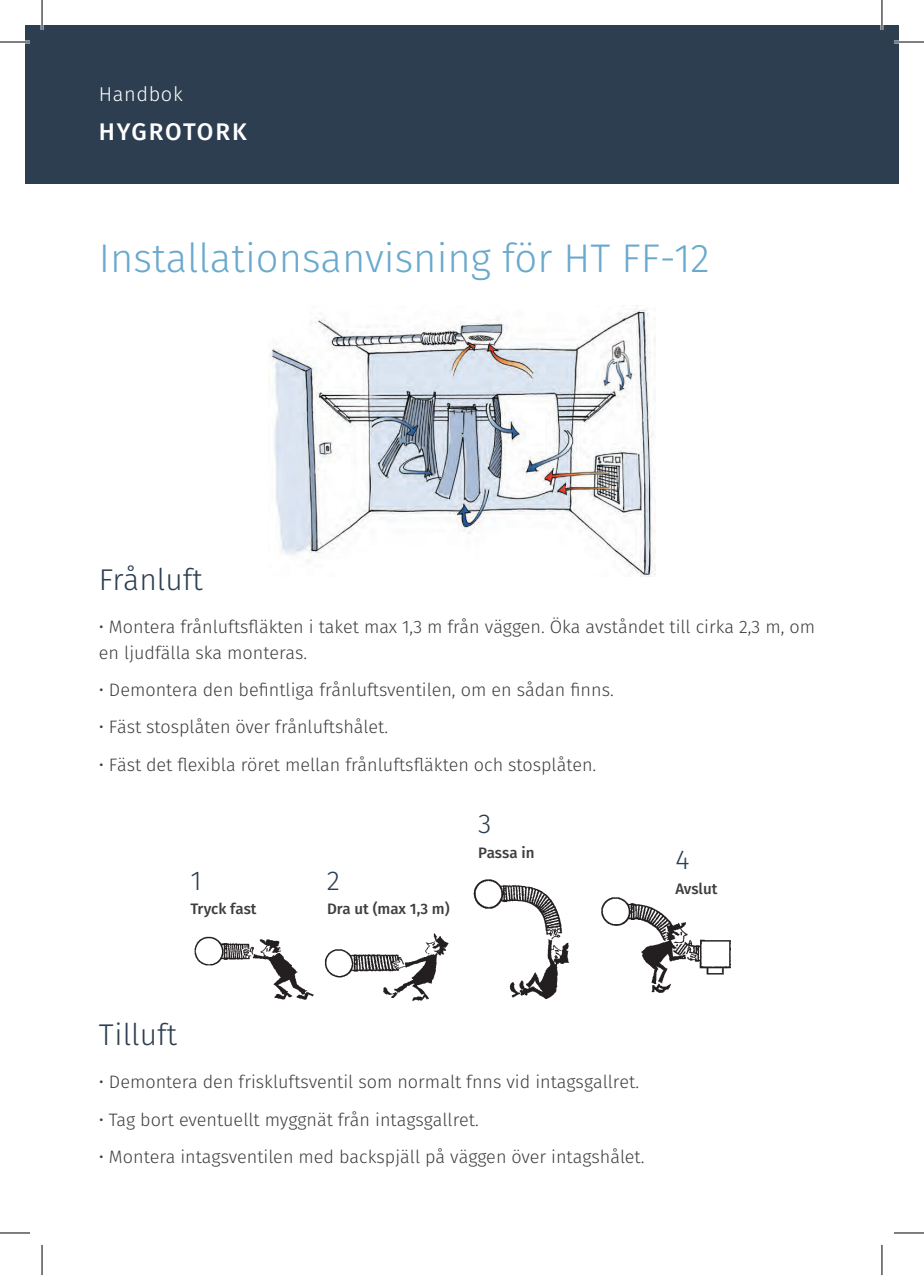
<style>
.page{position:relative;width:924px;height:1275px;background:#fff}
.page>*{position:absolute;margin:0;border:0;box-sizing:border-box;transform-origin:0 0}
.t1{font:300 40px "Fira Sans";color:#69a9cd}
.t2{font:300 30px "Fira Sans";color:#2c3e50}
.t3{font:300 27.2px "Fira Sans";color:#2c3e50}
.t4{font:500 24px "Fira Sans";letter-spacing:.075em;color:#fff}
.t5{font:300 20px "Fira Sans";letter-spacing:.03em;color:#fff}
.t6{font:300 18px/26px "Fira Sans";color:#3e3e3f}
.t7{font:500 15.2px "Fira Sans";color:#3e3e3f}
</style>
<div class="page">
<div style="left:25px;top:25px;width:873px;height:159px;background:#2c3e50"></div>
<img style="left:270px;top:309px;width:385px;height:267px">
<img style="left:194px;top:879px;width:537px;height:123px">
<hr style="left:0;top:41px;width:30px;height:2px;background:#fff">
<hr style="left:893px;top:41px;width:30px;height:2px;background:#fff">
<hr style="left:41px;top:0;width:2px;height:30px;background:#fff">
<hr style="left:880px;top:0;width:2px;height:30px;background:#fff">
<hr style="left:0;top:42px;width:30px;height:1px;background:#000">
<hr style="left:893px;top:42px;width:30px;height:1px;background:#000">
<hr style="left:0;top:1232px;width:30px;height:1px;background:#000">
<hr style="left:893px;top:1232px;width:30px;height:1px;background:#000">
<hr style="left:42px;top:0;width:1px;height:30px;background:#000">
<hr style="left:42px;top:1245px;width:1px;height:30px;background:#000">
<hr style="left:881px;top:0;width:1px;height:30px;background:#000">
<hr style="left:881px;top:1245px;width:1px;height:30px;background:#000">
<p class="t5" style="left:99px;top:80px;width:85px">Handbok</p>
<h3 class="t4" style="left:99px;top:114px;width:149px">HYGROTORK</h3>
<h1 class="t1" style="left:99px;top:230px;width:612px">Installationsanvisning för HT FF-12</h1>
<h2 class="t2" style="left:99px;top:558px;width:105px">Frånluft</h2>
<p class="t6" style="left:99px;top:615px;width:717px">• Montera frånluftsfläkten i taket max 1,3 m från väggen. Öka avståndet till cirka 2,3 m, om en ljudfälla ska monteras.</p>
<p class="t6" style="left:99px;top:678px;width:516px">• Demontera den befintliga frånluftsventilen, om en sådan finns.</p>
<p class="t6" style="left:99px;top:715px;width:291px">• Fäst stosplåten över frånluftshålet.</p>
<p class="t6" style="left:99px;top:753px;width:499px">• Fäst det flexibla röret mellan frånluftsfläkten och stosplåten.</p>
<h3 class="t3" style="left:190px;top:861px;width:13px">1</h3>
<h3 class="t3" style="left:327px;top:861px;width:15px">2</h3>
<p class="t7" style="left:190px;top:898px;width:67px">Tryck fast</p>
<p class="t7" style="left:327px;top:898px;width:124px">Dra ut (max 1,3 m)</p>
<h3 class="t3" style="left:478px;top:804px;width:15px">3</h3>
<p class="t7" style="left:478px;top:841px;width:58px">Passa in</p>
<h3 class="t3" style="left:675px;top:840px;width:16px">4</h3>
<p class="t7" style="left:675px;top:878px;width:43px">Avslut</p>
<h2 class="t2" style="left:99px;top:1014px;width:80px">Tilluft</h2>
<p class="t6" style="left:99px;top:1070px;width:541px">• Demontera den friskluftsventil som normalt fnns vid intagsgallret.</p>
<p class="t6" style="left:99px;top:1107px;width:381px">• Tag bort eventuellt myggnät från intagsgallret.</p>
<p class="t6" style="left:99px;top:1145px;width:547px">• Montera intagsventilen med backspjäll på väggen över intagshålet.</p>
</div>
